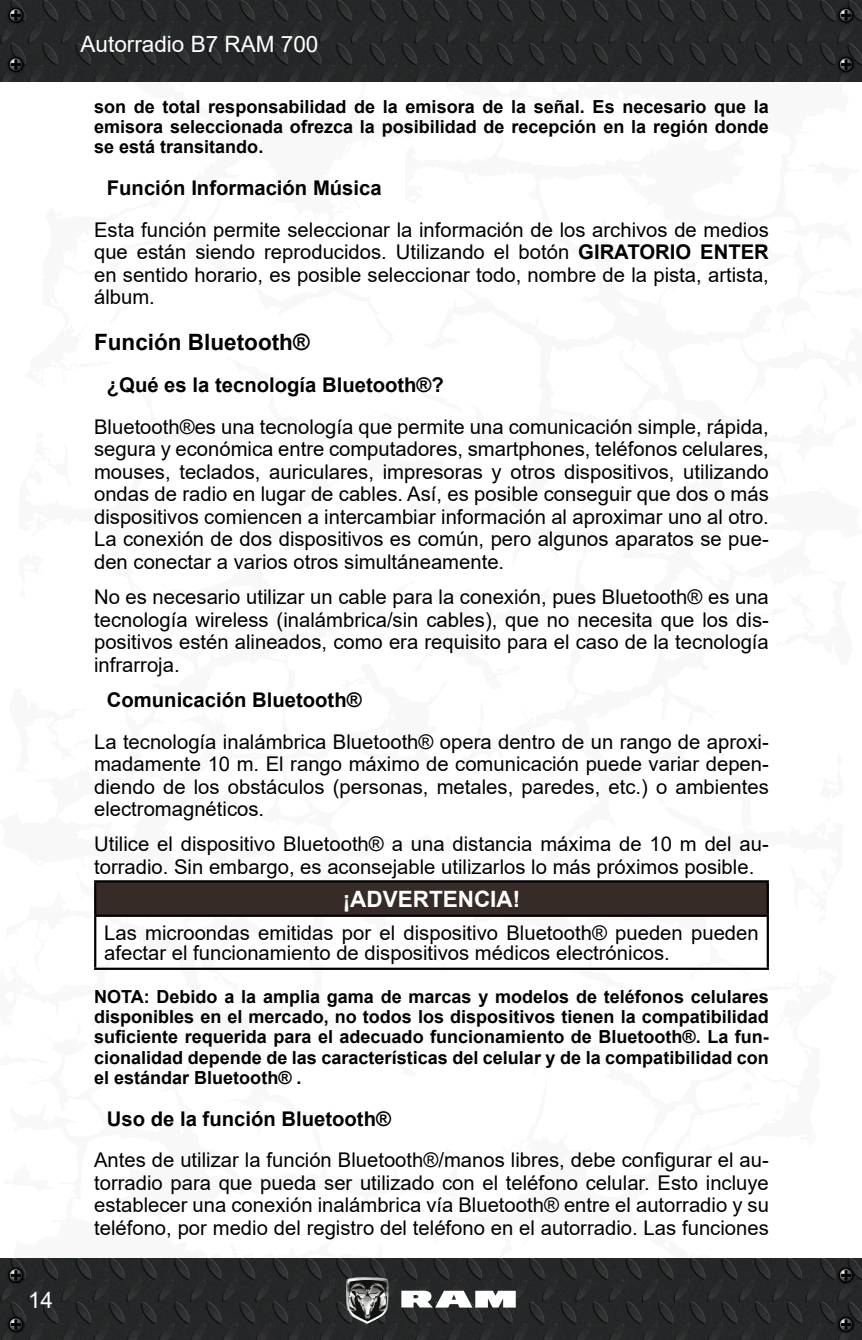
<style>
.page{position:relative;width:862px;height:1340px;background:#fff}
.page>*{position:absolute;margin:0;border:0;box-sizing:border-box;transform-origin:0 0}
.t1{font:22.5px "Arial";color:#fff}
._2_Subtítulo{font:700 22.5px "Arial";color:#000}
.Adver_Preca_Título{font:700 22.5px "Arial";color:#fff}
._4_Normal{font:20.25px/22.5px "Arial";color:#000;text-align:justify}
.Adver_Preca_Texto{font:20.25px/20.2px "Arial";color:#000}
._3_Tercer_sub{font:700 20.25px "Arial";color:#000}
._6_NOTA{font:700 18px/20.2px "Arial";color:#000;text-align:justify}
.s1{font-weight:700}
</style>
<div class="page">
<svg style="left:861px;top:39px;width:1px;height:1259px"></svg>
<img style="left:0;top:0;width:861px;height:81px">
<img style="left:0;top:1258px;width:861px;height:81px">
<svg style="left:401px;top:1290px;width:114px;height:17px"></svg>
<img style="left:346px;top:1276px;width:42px;height:47px">
<img style="left:5px;top:4px;width:22px;height:22px">
<svg style="left:8px;top:8px;width:16px;height:15px"></svg>
<img style="left:5px;top:1264px;width:22px;height:22px">
<svg style="left:8px;top:1267px;width:16px;height:15px"></svg>
<img style="left:834px;top:4px;width:22px;height:22px">
<svg style="left:837px;top:8px;width:16px;height:15px"></svg>
<img style="left:834px;top:1264px;width:22px;height:22px">
<svg style="left:837px;top:1267px;width:16px;height:15px"></svg>
<img style="left:5px;top:53px;width:22px;height:23px">
<svg style="left:8px;top:57px;width:16px;height:15px"></svg>
<img style="left:5px;top:1313px;width:22px;height:22px">
<svg style="left:8px;top:1316px;width:16px;height:15px"></svg>
<img style="left:834px;top:53px;width:22px;height:23px">
<svg style="left:837px;top:57px;width:16px;height:15px"></svg>
<img style="left:834px;top:1313px;width:22px;height:22px">
<svg style="left:837px;top:1316px;width:16px;height:15px"></svg>
<div style="left:95px;top:881px;width:672px;height:34px;background:#372b27"></div>
<hr style="left:94px;top:880px;width:674px;height:2px;background:#000">
<hr style="left:94px;top:882px;width:2px;height:32px;background:#000">
<hr style="left:766px;top:882px;width:2px;height:32px;background:#000">
<hr style="left:94px;top:914px;width:674px;height:2px;background:#000">
<hr style="left:94px;top:916px;width:2px;height:51px;background:#000">
<hr style="left:766px;top:916px;width:2px;height:51px;background:#000">
<hr style="left:94px;top:967px;width:674px;height:2px;background:#000">
<p class="t1" style="left:28px;top:1284px;width:27px">14</p>
<p class="t1" style="left:80px;top:29px;width:239px">Autorradio B7 RAM 700</p>
<p class="_6_NOTA" style="left:94px;top:97px;width:676px">son de total responsabilidad de la emisora de la señal. Es necesario que la emisora seleccionada ofrezca la posibilidad de recepción en la región donde se está transitando.</p>
<p class="_3_Tercer_sub" style="left:107px;top:174px;width:276px">Función Información Música</p>
<p class="_4_Normal" style="left:94px;top:218px;width:676px">Esta función permite seleccionar la información de los archivos de medios que están siendo reproducidos. Utilizando el botón <span class="s1">GIRATORIO ENTER </span>en sentido horario, es posible seleccionar todo, nombre de la pista, artista, álbum.</p>
<p class="_2_Subtítulo" style="left:94px;top:327px;width:217px">Función Bluetooth®</p>
<p class="_3_Tercer_sub" style="left:107px;top:371px;width:338px">¿Qué es la tecnología Bluetooth®?</p>
<p class="_4_Normal" style="left:94px;top:415px;width:676px;text-align:left">Bluetooth®es una tecnología que permite una comunicación simple, rápida, segura y económica entre computadores, smartphones, teléfonos celulares, mouses, teclados, auriculares, impresoras y otros dispositivos, utilizando ondas de radio en lugar de cables. Así, es posible conseguir que dos o más dispositivos comiencen a intercambiar información al aproximar uno al otro.<br>La conexión de dos dispositivos es común, pero algunos aparatos se pue&shy;den conectar a varios otros simultáneamente.</p>
<p class="_4_Normal" style="left:94px;top:585px;width:676px">No es necesario utilizar un cable para la conexión, pues Bluetooth® es una tecnología wireless (inalámbrica/sin cables), que no necesita que los dis&shy;positivos estén alineados, como era requisito para el caso de la tecnología infrarroja.</p>
<p class="_3_Tercer_sub" style="left:107px;top:685px;width:256px">Comunicación Bluetooth®</p>
<p class="_4_Normal" style="left:94px;top:730px;width:676px">La tecnología inalámbrica Bluetooth® opera dentro de un rango de aproxi&shy;madamente 10 m. El rango máximo de comunicación puede variar depen&shy;diendo de los obstáculos (personas, metales, paredes, etc. ) o ambientes electromagnéticos.</p>
<p class="_4_Normal" style="left:94px;top:832px;width:676px">Utilice el dispositivo Bluetooth® a una distancia máxima de 10 m del au&shy;torradio. Sin embargo, es aconsejable utilizarlos lo más próximos posible.</p>
<p class="Adver_Preca_Título" style="left:342px;top:883px;width:179px">¡ADVERTENCIA!</p>
<p class="Adver_Preca_Texto" style="left:104px;top:922px;width:655px">Las microondas emitidas por el dispositivo Bluetooth® pueden pueden afectar el funcionamiento de dispositivos médicos electrónicos.</p>
<p class="_6_NOTA" style="left:94px;top:986px;width:676px">NOTA: Debido a la amplia gama de marcas y modelos de teléfonos celulares disponibles en el mercado, no todos los dispositivos tienen la compatibilidad suficiente requerida para el adecuado funcionamiento de Bluetooth®. La fun&shy;cionalidad depende de las características del celular y de la compatibilidad con el estándar Bluetooth® .</p>
<p class="_3_Tercer_sub" style="left:107px;top:1104px;width:285px">Uso de la función Bluetooth®</p>
<p class="_4_Normal" style="left:94px;top:1148px;width:676px">Antes de utilizar la función Bluetooth®/manos libres, debe configurar el au&shy;torradio para que pueda ser utilizado con el teléfono celular. Esto incluye establecer una conexión inalámbrica vía Bluetooth® entre el autorradio y su teléfono, por medio del registro del teléfono en el autorradio. Las funciones</p>
</div>
